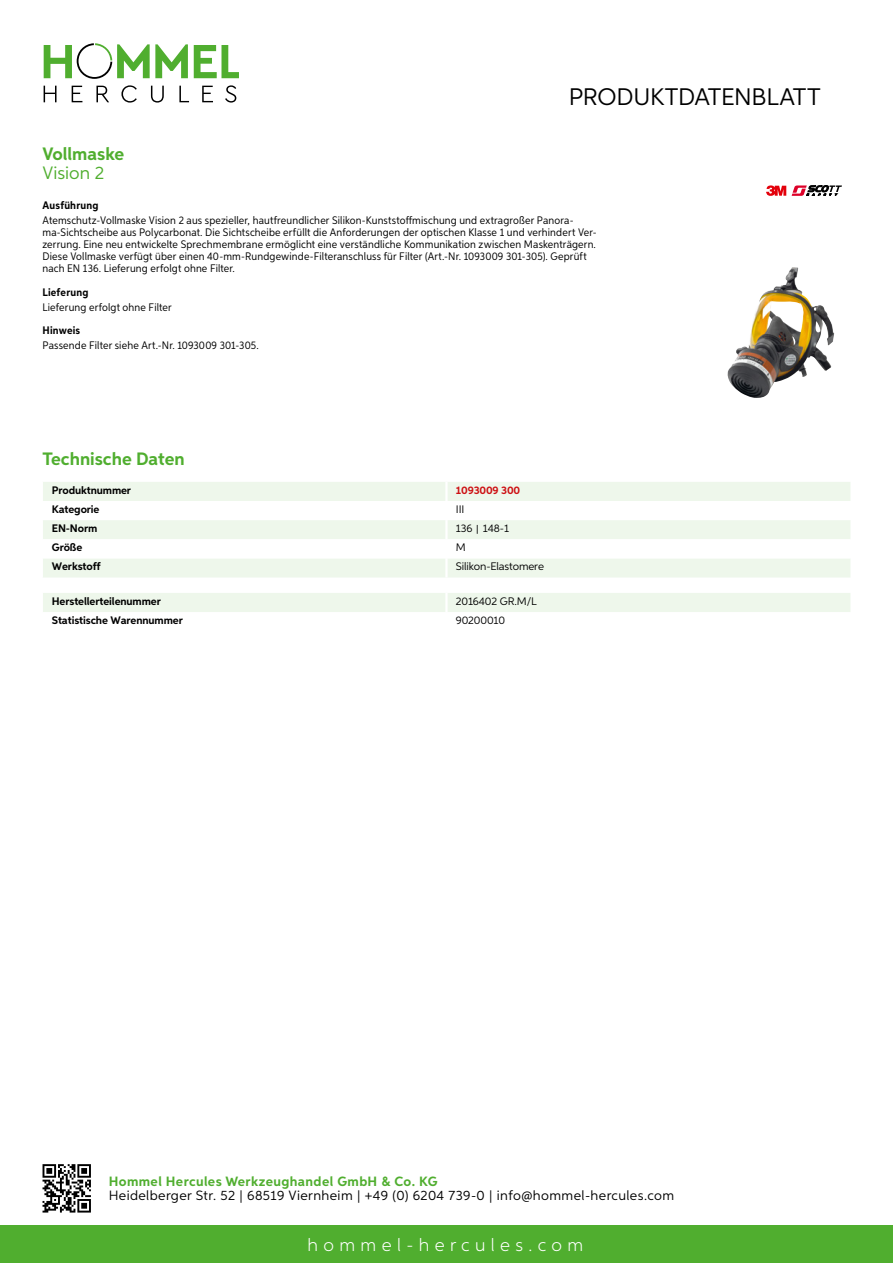
<style>
.page{position:relative;width:893px;height:1263px;background:#fff}
.page>*{position:absolute;margin:0;border:0;box-sizing:border-box;transform-origin:0 0}
.t1{font:24px "Aspira";letter-spacing:-.01em;color:#000}
.t2{font:700 18px "Aspira";color:#50ae2f}
.t3{font:300 18px "Aspira";letter-spacing:.3em;color:#fff}
.t4{font:18px "Aspira";color:#50ae2f}
.t5{font:13.5px "Aspira";letter-spacing:.03em;color:#000}
.t6{font:700 13.5px "Aspira";letter-spacing:.03em;color:#50ae2f}
.t7{font:10.95px/12px "Aspira Nar";letter-spacing:.015em;color:#000}
.t8{font:700 10.95px "Aspira";letter-spacing:-.01em;color:#000}
.t9{font:10.95px "Aspira";letter-spacing:-.01em;color:#000}
.t10{font:700 10.95px "Aspira Nar";letter-spacing:.02em;color:#000}
.t11{font:700 10.95px "Aspira";letter-spacing:-.01em;color:#cd1013}
.s1{font-family:"Wuerth Global";font-size:10.5px}
</style>
<div class="page">
<div style="left:0;top:1226px;width:893px;height:37px;background:#50ae2f"></div>
<svg style="left:43px;top:1164px;width:48px;height:48px"></svg>
<svg style="left:194px;top:45px;width:45px;height:33px"></svg>
<svg style="left:44px;top:43px;width:144px;height:36px"></svg>
<svg style="left:44px;top:86px;width:13px;height:16px"></svg>
<svg style="left:72px;top:86px;width:10px;height:16px"></svg>
<svg style="left:96px;top:86px;width:13px;height:16px"></svg>
<svg style="left:121px;top:85px;width:16px;height:18px"></svg>
<svg style="left:151px;top:86px;width:13px;height:17px"></svg>
<svg style="left:179px;top:86px;width:10px;height:16px"></svg>
<svg style="left:202px;top:86px;width:11px;height:16px"></svg>
<svg style="left:225px;top:85px;width:11px;height:18px"></svg>
<div style="left:43px;top:482px;width:807px;height:95px;background:#eef7eb"></div>
<svg style="left:43px;top:501px;width:807px;height:57px"></svg>
<hr style="left:445px;top:482px;width:3px;height:19px;background:#fff">
<hr style="left:445px;top:501px;width:3px;height:19px;background:#fff">
<hr style="left:445px;top:520px;width:3px;height:19px;background:#fff">
<hr style="left:445px;top:539px;width:3px;height:19px;background:#fff">
<hr style="left:445px;top:558px;width:3px;height:19px;background:#fff">
<div style="left:43px;top:593px;width:807px;height:19px;background:#eef7eb"></div>
<img style="left:727px;top:268px;width:104px;height:130px">
<svg style="left:766px;top:185px;width:20px;height:11px"></svg>
<svg style="left:792px;top:185px;width:50px;height:11px"></svg>
<h1 class="t1" style="left:569px;top:82px;width:253px">Produktdatenblatt</h1>
<h2 class="t2" style="left:43px;top:142px;width:83px">Vollmaske</h2>
<h2 class="t4" style="left:43px;top:162px;width:63px">Vision 2</h2>
<p class="t10" style="left:43px;top:199px;width:58px">Ausführung</p>
<p class="t7" style="left:43px;top:214px;width:556px">Atemschutz-Vollmaske Vision 2 aus spezieller, hautfreundlicher Silikon-Kunststoffmischung und extragroßer Panora&shy;ma-Sichtscheibe aus Polycarbonat. Die Sichtscheibe erfüllt die Anforderungen der optischen Klasse 1 und verhindert Ver&shy;zerrung. Eine neu entwickelte Sprechmembrane ermöglicht eine verständliche Kommunikation zwischen Maskenträgern.<br>Diese Vollmaske verfügt über einen 40-mm-Rundgewinde-Filteranschluss für Filter (Art.-Nr. 1093009 301-305). Geprüft nach EN 136. Lieferung erfolgt ohne Filter.</p>
<p class="t10" style="left:43px;top:285px;width:47px">Lieferung</p>
<p class="t7" style="left:43px;top:301px;width:131px">Lieferung erfolgt ohne Filter</p>
<p class="t10" style="left:43px;top:323px;width:39px">Hinweis</p>
<p class="t7" style="left:43px;top:339px;width:218px">Passende Filter siehe Art.-Nr. 1093009 301-305.</p>
<h2 class="t2" style="left:43px;top:448px;width:144px">Technische Daten</h2>
<p class="t8" style="left:52px;top:483px;width:81px">Produktnummer</p>
<p class="t11" style="left:456px;top:483px;width:66px">1093009 300</p>
<p class="t8" style="left:52px;top:502px;width:49px">Kategorie</p>
<p class="t9" style="left:456px;top:502px;width:10px">III</p>
<p class="t8" style="left:52px;top:521px;width:47px">EN-Norm</p>
<p class="t9" style="left:456px;top:522px;width:55px">136 <span class="s1">|</span> 148-1</p>
<p class="t8" style="left:52px;top:541px;width:32px">Größe</p>
<p class="t9" style="left:456px;top:541px;width:11px">M</p>
<p class="t8" style="left:52px;top:560px;width:50px">Werkstoff</p>
<p class="t9" style="left:456px;top:560px;width:90px">Silikon-Elastomere</p>
<p class="t8" style="left:52px;top:594px;width:111px">Herstellerteilenummer</p>
<p class="t9" style="left:456px;top:594px;width:81px">2016402 GR.M/L</p>
<p class="t8" style="left:52px;top:613px;width:132px">Statistische Warennummer</p>
<p class="t9" style="left:456px;top:613px;width:51px">90200010</p>
<p class="t6" style="left:109px;top:1172px;width:330px">Hommel Hercules Werkzeughandel GmbH &amp; Co. KG</p>
<p class="t5" style="left:109px;top:1187px;width:567px">Heidelberger Str. 52 | 68519 Viernheim | +49 (0) 6204 739-0 | info@hommel-hercules.com</p>
<h2 class="t3" style="left:307px;top:1234px;width:277px">hommel-hercules.com</h2>
</div>
